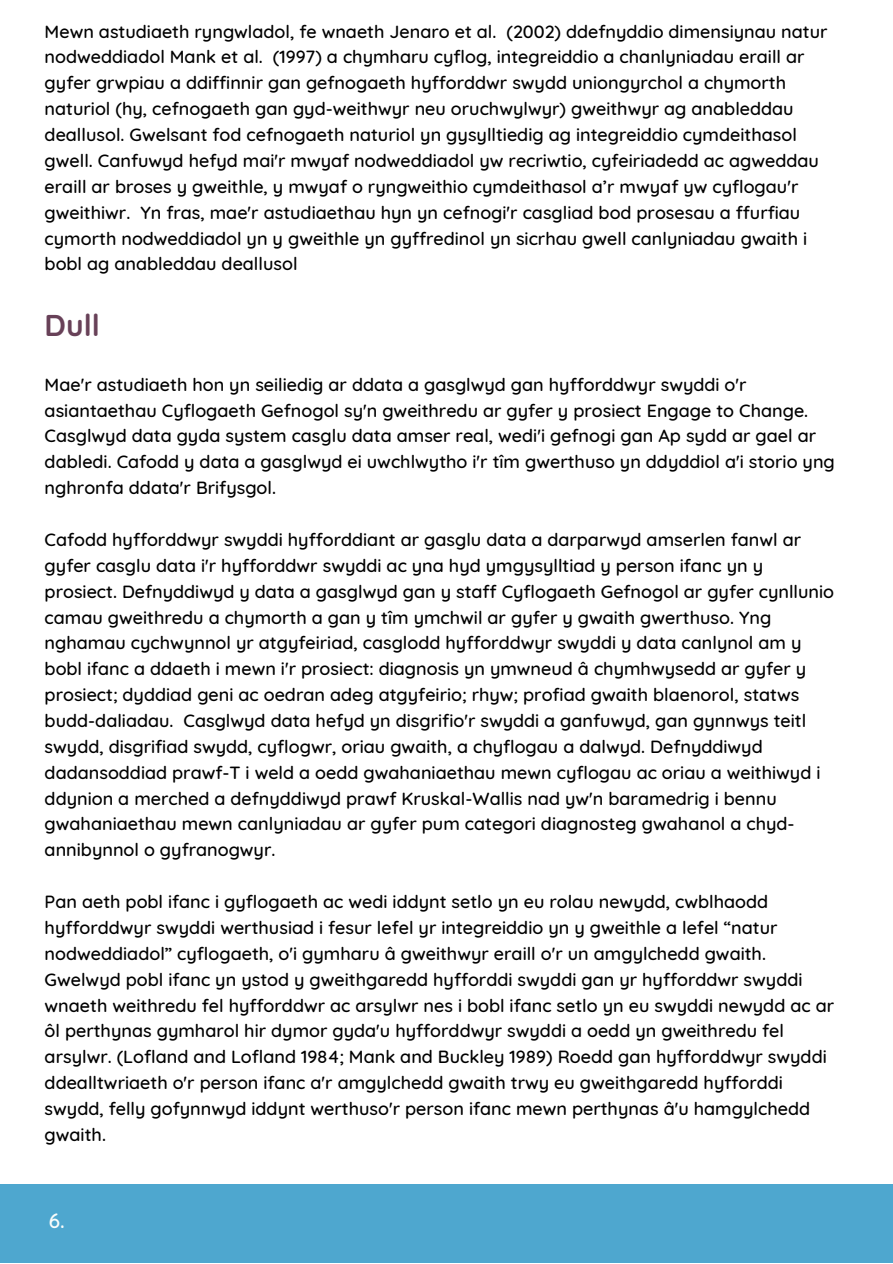
<style>
.page{position:relative;width:893px;height:1264px;background:#fff}
.page>*{position:absolute;margin:0;border:0;box-sizing:border-box;transform-origin:0 0}
.t1{font:700 30px "Quicksand";color:#684158}
.t2{font:700 27px "Quicksand";color:#fafcfb}
.t3{font:500 21px "Quicksand";color:#fafcfb}
.t4{font:500 18px/25.8px "Quicksand";color:#000}
</style>
<div class="page">
<div style="left:0;top:1184px;width:892px;height:78px;background:#4ea7cf"></div>
<p class="t4" style="left:45px;top:18px;width:784px">Mewn astudiaeth ryngwladol, fe wnaeth Jenaro et al. (2002) ddefnyddio dimensiynau natur nodweddiadol Mank et al. (1997) a chymharu cyflog, integreiddio a chanlyniadau eraill ar gyfer grwpiau a ddiffinnir gan gefnogaeth hyfforddwr swydd uniongyrchol a chymorth naturiol (hy, cefnogaeth gan gyd-weithwyr neu oruchwylwyr) gweithwyr ag anableddau deallusol. Gwelsant fod cefnogaeth naturiol yn gysylltiedig ag integreiddio cymdeithasol gwell. Canfuwyd hefyd mai'r mwyaf nodweddiadol yw recriwtio, cyfeiriadedd ac agweddau eraill ar broses y gweithle, y mwyaf o ryngweithio cymdeithasol a’r mwyaf yw cyflogau'r gweithiwr. Yn fras, mae'r astudiaethau hyn yn cefnogi'r casgliad bod prosesau a ffurfiau cymorth nodweddiadol yn y gweithle yn gyffredinol yn sicrhau gwell canlyniadau gwaith i bobl ag anableddau deallusol</p>
<h1 class="t1" style="left:45px;top:305px;width:57px">Dull</h1>
<p class="t4" style="left:45px;top:371px;width:791px">Mae'r astudiaeth hon yn seiliedig ar ddata a gasglwyd gan hyfforddwyr swyddi o'r asiantaethau Cyflogaeth Gefnogol sy'n gweithredu ar gyfer y prosiect Engage to Change.<br>Casglwyd data gyda system casglu data amser real, wedi'i gefnogi gan Ap sydd ar gael ar dabledi. Cafodd y data a gasglwyd ei uwchlwytho i'r tîm gwerthuso yn ddyddiol a'i storio yng nghronfa ddata'r Brifysgol.</p>
<p class="t4" style="left:45px;top:526px;width:791px">Cafodd hyfforddwyr swyddi hyfforddiant ar gasglu data a darparwyd amserlen fanwl ar gyfer casglu data i'r hyfforddwr swyddi ac yna hyd ymgysylltiad y person ifanc yn y prosiect. Defnyddiwyd y data a gasglwyd gan y staff Cyflogaeth Gefnogol ar gyfer cynllunio camau gweithredu a chymorth a gan y tîm ymchwil ar gyfer y gwaith gwerthuso. Yng nghamau cychwynnol yr atgyfeiriad, casglodd hyfforddwyr swyddi y data canlynol am y bobl ifanc a ddaeth i mewn i'r prosiect: diagnosis yn ymwneud â chymhwysedd ar gyfer y prosiect; dyddiad geni ac oedran adeg atgyfeirio; rhyw; profiad gwaith blaenorol, statws budd-daliadau. Casglwyd data hefyd yn disgrifio'r swyddi a ganfuwyd, gan gynnwys teitl swydd, disgrifiad swydd, cyflogwr, oriau gwaith, a chyflogau a dalwyd. Defnyddiwyd dadansoddiad prawf-T i weld a oedd gwahaniaethau mewn cyflogau ac oriau a weithiwyd i ddynion a merched a defnyddiwyd prawf Kruskal-Wallis nad yw'n baramedrig i bennu gwahaniaethau mewn canlyniadau ar gyfer pum categori diagnosteg gwahanol a chyd&shy;annibynnol o gyfranogwyr.</p>
<p class="t4" style="left:45px;top:888px;width:791px">Pan aeth pobl ifanc i gyflogaeth ac wedi iddynt setlo yn eu rolau newydd, cwblhaodd hyfforddwyr swyddi werthusiad i fesur lefel yr integreiddio yn y gweithle a lefel “natur nodweddiadol” cyflogaeth, o'i gymharu â gweithwyr eraill o'r un amgylchedd gwaith.<br>Gwelwyd pobl ifanc yn ystod y gweithgaredd hyfforddi swyddi gan yr hyfforddwr swyddi wnaeth weithredu fel hyfforddwr ac arsylwr nes i bobl ifanc setlo yn eu swyddi newydd ac ar ôl perthynas gymharol hir dymor gyda'u hyfforddwyr swyddi a oedd yn gweithredu fel arsylwr. (Lofland and Lofland 1984; Mank and Buckley 1989) Roedd gan hyfforddwyr swyddi ddealltwriaeth o'r person ifanc a'r amgylchedd gwaith trwy eu gweithgaredd hyfforddi swydd, felly gofynnwyd iddynt werthuso'r person ifanc mewn perthynas â'u hamgylchedd gwaith.</p>
<h2 class="t2" style="left:45px;top:1198px;width:23px">2.</h2>
<p class="t3" style="left:49px;top:1206px;width:18px">6.</p>
</div>
